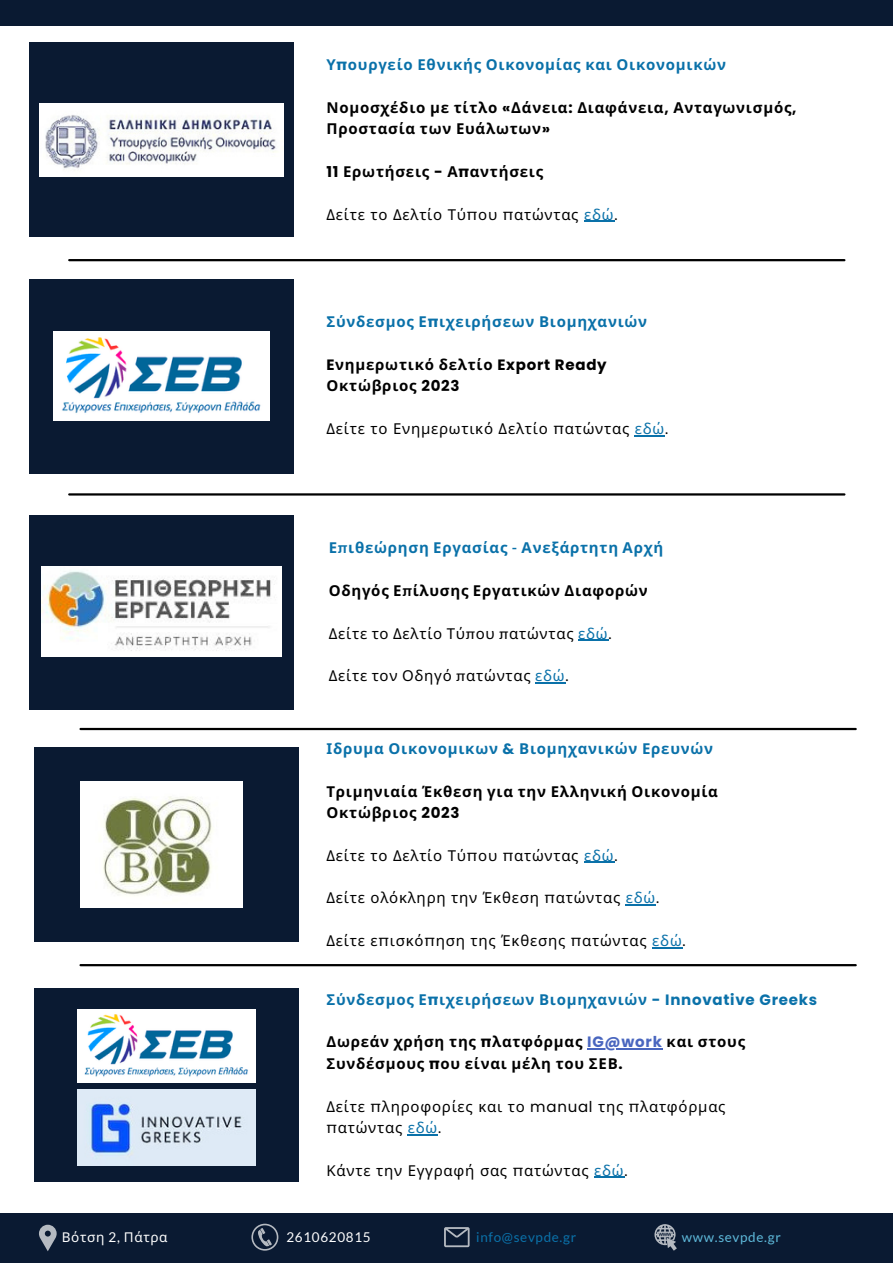
<style>
.page{position:relative;width:893px;height:1264px;background:#fff}
.page>*{position:absolute;margin:0;border:0;box-sizing:border-box;transform-origin:0 0}
.t1{font:15px "Noto Sans";letter-spacing:.05em;color:#000}
.t2{font:700 15px/21.3px "Noto Sans";letter-spacing:.05em;color:#000}
.t3{font:700 15px "Noto Sans";letter-spacing:.05em;color:#0a71a9}
.t4{font:13.5px "Lato";letter-spacing:.05em;color:#0a71a9}
.t5{font:13.5px "Lato";letter-spacing:.05em;color:#5eb9da}
.t6{font:13.5px "Noto Sans";letter-spacing:.05em;color:#fff}
.t7{font:13.5px "Lato";letter-spacing:.05em;color:#fff}
.s1{font-family:"Poppins"}
.s2{color:#0a71a9}
.s3{font-family:"Lato"}
.s4{font-family:"Poppins";color:#4966bf}
</style>
<div class="page">
<hr style="left:80px;top:728px;width:775px;height:2px;background:#000">
<div style="left:30px;top:43px;width:264px;height:194px;background:#0a1a32"></div>
<div style="left:30px;top:279px;width:264px;height:194px;background:#0a1a32"></div>
<hr style="left:69px;top:259px;width:775px;height:2px;background:#000">
<hr style="left:69px;top:493px;width:775px;height:2px;background:#000">
<div style="left:0;top:0;width:892px;height:26px;background:#0a1a32"></div>
<div style="left:0;top:1213px;width:892px;height:49px;background:#0a1a32"></div>
<svg style="left:251px;top:1223px;width:27px;height:27px"></svg>
<svg style="left:444px;top:1227px;width:25px;height:20px"></svg>
<svg style="left:654px;top:1224px;width:22px;height:26px"></svg>
<svg style="left:39px;top:1224px;width:18px;height:27px"></svg>
<div style="left:30px;top:515px;width:264px;height:194px;background:#0a1a32"></div>
<div style="left:34px;top:747px;width:264px;height:194px;background:#0a1a32"></div>
<div style="left:34px;top:988px;width:264px;height:194px;background:#0a1a32"></div>
<hr style="left:80px;top:964px;width:775px;height:2px;background:#000">
<img style="left:42px;top:567px;width:239px;height:90px">
<img style="left:54px;top:331px;width:215px;height:89px">
<img style="left:80px;top:781px;width:162px;height:126px">
<hr style="left:587px;top:1048px;width:75px;height:1px;background:#4966bf">
<hr style="left:408px;top:1134px;width:30px;height:1px;background:#0a71a9">
<hr style="left:594px;top:1176px;width:30px;height:1px;background:#0a71a9">
<img style="left:77px;top:1009px;width:178px;height:73px">
<img style="left:77px;top:1089px;width:178px;height:76px">
<hr style="left:578px;top:640px;width:30px;height:1px;background:#0a71a9">
<hr style="left:535px;top:682px;width:30px;height:1px;background:#0a71a9">
<hr style="left:584px;top:861px;width:30px;height:2px;background:#0a71a9">
<hr style="left:625px;top:904px;width:31px;height:1px;background:#0a71a9">
<hr style="left:652px;top:947px;width:30px;height:1px;background:#0a71a9">
<hr style="left:634px;top:435px;width:31px;height:1px;background:#0a71a9">
<hr style="left:584px;top:221px;width:30px;height:1px;background:#0a71a9">
<img style="left:40px;top:103px;width:244px;height:73px">
<p class="t3" style="left:326px;top:54px;width:401px">Υ<span class="s1">π</span>ουργείο Εθνικής Οικονομίας και Οικονομικών</p>
<p class="t2" style="left:326px;top:96px;width:471px">Νομοσχέδιο με τίτλο <span class="s1">«</span>Δάνεια<span class="s1">:</span> Διαφάνεια<span class="s1">,</span> Ανταγωνισμός<span class="s1">,<br></span>Προστασία των Ευάλωτων<span class="s1">»</span></p>
<p class="t2" style="left:326px;top:160px;width:218px"><span class="s1">11</span> Ερωτήσεις <span class="s1">-</span> Α<span class="s1">π</span>αντήσεις</p>
<p class="t1" style="left:326px;top:204px;width:292px">Δείτε το Δελτίο Τύ<span class="s1">π</span>ου <span class="s1">π</span>ατώντας <span class="s2">εδώ</span><span class="s1">.</span></p>
<p class="t3" style="left:326px;top:311px;width:322px">Σύνδεσμος Ε<span class="s1">π</span>ιχειρήσεων Βιομηχανιών</p>
<p class="t2" style="left:326px;top:353px;width:282px"><span class="s1">E</span>νημερωτικό δελτίο <span class="s1">Export Ready</span></p>
<p class="t2" style="left:326px;top:375px;width:135px">Οκτώβριος <span class="s1">2023</span></p>
<p class="t1" style="left:326px;top:418px;width:343px">Δείτε το Ενημερωτικό Δελτίο <span class="s1">π</span>ατώντας <span class="s2">εδώ</span><span class="s1">.</span></p>
<p class="t3" style="left:329px;top:537px;width:336px">Ε<span class="s3">π</span>ιθεώρηση Εργασίας <span class="s3">-</span> Ανεξάρτητη Αρχή</p>
<p class="t2" style="left:329px;top:579px;width:320px">Οδηγός Ε<span class="s3">π</span>ίλυσης Εργατικών Διαφορών</p>
<p class="t1" style="left:329px;top:622px;width:284px">Δείτε το Δελτίο Τύ<span class="s3">π</span>ου <span class="s3">π</span>ατώντας <span class="s2">εδώ</span><span class="s3">.</span></p>
<p class="t1" style="left:329px;top:665px;width:241px">Δείτε τον Οδηγό <span class="s3">π</span>ατώντας <span class="s2">εδώ</span><span class="s3">.</span></p>
<p class="t3" style="left:326px;top:737px;width:388px">Ιδρυμα Οικονομικων <span class="s1">&amp;</span> Βιομηχανικών Ερευνών</p>
<p class="t2" style="left:326px;top:780px;width:393px">Τριμηνιαία Έκθεση για την Ελληνική Οικονομία</p>
<p class="t2" style="left:326px;top:801px;width:135px">Οκτώβριος <span class="s1">2023</span></p>
<p class="t1" style="left:326px;top:844px;width:292px">Δείτε το Δελτίο Τύ<span class="s1">π</span>ου <span class="s1">π</span>ατώντας <span class="s2">εδώ</span><span class="s1">.</span></p>
<p class="t1" style="left:326px;top:887px;width:334px">Δείτε ολόκληρη την Έκθεση <span class="s1">π</span>ατώντας <span class="s2">εδώ</span><span class="s1">.</span></p>
<p class="t1" style="left:326px;top:930px;width:360px">Δείτε ε<span class="s1">π</span>ισκό<span class="s1">π</span>ηση της Έκθεσης <span class="s1">π</span>ατώντας <span class="s2">εδώ</span><span class="s1">.</span></p>
<p class="t3" style="left:326px;top:988px;width:492px">Σύνδεσμος Ε<span class="s1">π</span>ιχειρήσεων Βιομηχανιών <span class="s1">- Innovative Greeks</span></p>
<p class="t2" style="left:326px;top:1031px;width:420px">Δωρεάν χρήση της <span class="s1">π</span>λατφόρμας <span class="s4">IG@work</span> και στους<br>Συνδέσμους <span class="s1">π</span>ου είναι μέλη του ΣΕΒ<span class="s1">.</span></p>
<p class="t1" style="left:326px;top:1095px;width:400px">Δείτε <span class="s1">π</span>ληροφορίες και το <span class="s1">manual</span> της <span class="s1">π</span>λατφόρμας</p>
<p class="t1" style="left:326px;top:1116px;width:116px"><span class="s1">π</span>ατώντας <span class="s2">εδώ</span><span class="s1">.</span></p>
<p class="t1" style="left:326px;top:1159px;width:302px">Κάντε την Εγγραφή σας <span class="s1">π</span>ατώντας <span class="s2">εδώ</span><span class="s1">.</span></p>
<p class="t6" style="left:62px;top:1227px;width:107px">Βότση <span class="s3">2,</span> Πάτρα</p>
<p class="t7" style="left:286px;top:1228px;width:86px">2610620815</p>
<p class="t4" style="left:476px;top:1228px;width:101px">info@sevpde.gr</p>
<p class="t5" style="left:681px;top:1228px;width:100px">www.sevpde.gr</p>
</div>
